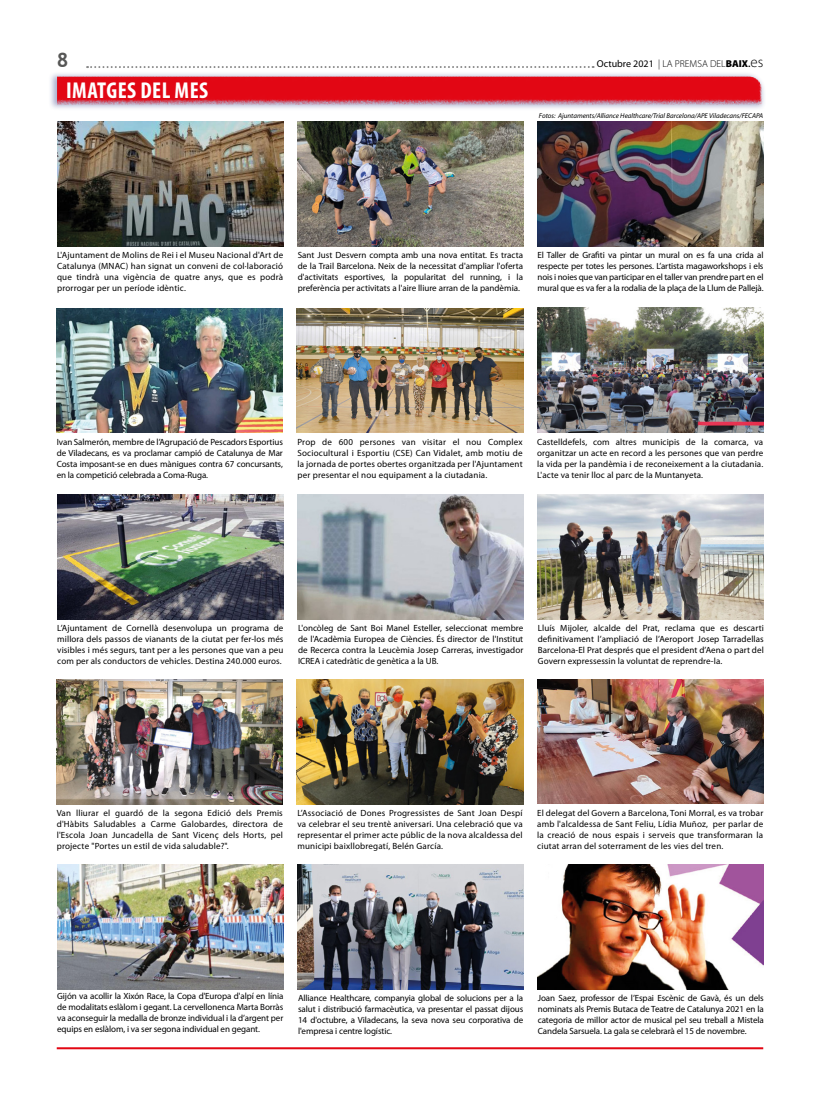
<style>
.page{position:relative;width:820px;height:1106px;background:#fff}
.page>*{position:absolute;margin:0;border:0;box-sizing:border-box;transform-origin:0 0}
.t1{font:700 condensed 23px "Myriad Pro";letter-spacing:.02em;color:#fff}
.t2{font:700 20px "Trebuchet MS";color:#575756}
.t3{font:300 10px "Myriad Pro";color:#000}
.t4{font:9px/11px "Myriad Pro";letter-spacing:.005em;color:#000;text-align:justify}
.t5{font:italic 7px "Myriad Pro";color:#000}
.s1{font-weight:400}
.s2{font-weight:900}
.s3{font-weight:600}
.s4{font-size:15px}
</style>
<div class="page">
<svg style="left:87px;top:66px;width:506px;height:2px"></svg>
<div style="left:48px;top:71px;width:718px;height:40px;background:#283583;opacity:.4"></div>
<svg style="left:57px;top:77px;width:706px;height:28px;background:#dd1d2b"></svg>
<img style="left:57px;top:121px;width:226px;height:125px">
<img style="left:297px;top:121px;width:226px;height:125px">
<img style="left:537px;top:121px;width:226px;height:125px">
<hr style="left:57px;top:1047px;width:706px;height:2px;background:#e30613">
<img style="left:57px;top:308px;width:226px;height:125px">
<img style="left:297px;top:308px;width:226px;height:125px">
<img style="left:537px;top:308px;width:226px;height:124px">
<img style="left:57px;top:495px;width:226px;height:124px">
<img style="left:297px;top:495px;width:226px;height:124px">
<img style="left:537px;top:494px;width:226px;height:125px">
<img style="left:57px;top:679px;width:226px;height:125px">
<img style="left:297px;top:679px;width:226px;height:125px">
<img style="left:537px;top:679px;width:226px;height:125px">
<img style="left:57px;top:864px;width:226px;height:125px">
<img style="left:297px;top:864px;width:226px;height:125px">
<img style="left:537px;top:864px;width:226px;height:125px">
<h2 class="t2" style="left:57px;top:47px;width:13px">8</h2>
<p class="t3" style="left:596px;top:58px;width:168px"><span class="s1">Octubre 2021</span> | LA PREMSA DEL<span class="s2">BAIX</span><span class="s3">.</span><span class="s4">es</span></p>
<h1 class="t1" style="left:66px;top:77px;width:144px">IMATGES DEL MES</h1>
<p class="t5" style="left:538px;top:111px;width:226px">Fotos: Ajuntaments/Alliance Healthcare/Trial Barcelona/APE Viladecans/FECAPA</p>
<p class="t4" style="left:57px;top:249px;width:227px">L'Ajuntament de Molins de Rei i el Museu Nacional d'Art de Catalunya (MNAC) han signat un conveni de col·laboració que tindrà una vigència de quatre anys, que es podrà prorrogar per un període idèntic.</p>
<p class="t4" style="left:298px;top:249px;width:227px">Sant Just Desvern compta amb una nova entitat. Es tracta de la Trail Barcelona. Neix de la necessitat d'ampliar l'oferta d'activitats esportives, la popularitat del running, i la preferència per activitats a l'aire lliure arran de la pandèmia.</p>
<p class="t4" style="left:537px;top:249px;width:227px">El Taller de Grafiti va pintar un mural on es fa una crida al respecte per totes les persones. L’artista magaworkshops i els nois i noies que van participar en el taller van prendre part en el mural que es va fer a la rodalia de la plaça de la Llum de Pallejà.</p>
<p class="t4" style="left:57px;top:436px;width:227px">Ivan Salmerón, membre de l’Agrupació de Pescadors Esportius de Viladecans, es va proclamar campió de Catalunya de Mar Costa imposant-se en dues mànigues contra 67 concursants, en la competició celebrada a Coma-Ruga.</p>
<p class="t4" style="left:297px;top:436px;width:227px">Prop de 600 persones van visitar el nou Complex Sociocultural i Esportiu (CSE) Can Vidalet, amb motiu de la jornada de portes obertes organitzada per l'Ajuntament per presentar el nou equipament a la ciutadania.</p>
<p class="t4" style="left:537px;top:436px;width:227px">Castelldefels, com altres municipis de la comarca, va organitzar un acte en record a les persones que van perdre la vida per la pandèmia i de reconeixement a la ciutadania.<br>L'acte va tenir lloc al parc de la Muntanyeta.</p>
<p class="t4" style="left:57px;top:622px;width:227px">L’Ajuntament de Cornellà desenvolupa un programa de millora dels passos de vianants de la ciutat per fer-los més visibles i més segurs, tant per a les persones que van a peu com per als conductors de vehicles. Destina 240.000 euros.</p>
<p class="t4" style="left:298px;top:622px;width:226px">L'oncòleg de Sant Boi Manel Esteller, seleccionat membre de l'Acadèmia Europea de Ciències. És director de l'Institut de Recerca contra la Leucèmia Josep Carreras, investigador ICREA i catedràtic de genètica a la UB.</p>
<p class="t4" style="left:537px;top:622px;width:227px">Lluís Mijoler, alcalde del Prat, reclama que es descarti definitivament l’ampliació de l’Aeroport Josep Tarradellas Barcelona-El Prat després que el president d’Aena o part del Govern expressessin la voluntat de reprendre-la.</p>
<p class="t4" style="left:57px;top:807px;width:227px">Van lliurar el guardó de la segona Edició dels Premis d'Hàbits Saludables a Carme Galobardes, directora de l'Escola Joan Juncadella de Sant Vicenç dels Horts, pel projecte "Portes un estil de vida saludable?".</p>
<p class="t4" style="left:297px;top:807px;width:227px">L’Associació de Dones Progressistes de Sant Joan Despí va celebrar el seu trentè aniversari. Una celebració que va representar el primer acte públic de la nova alcaldessa del municipi baixllobregatí, Belén García.</p>
<p class="t4" style="left:537px;top:807px;width:227px">El delegat del Govern a Barcelona, Toni Morral, es va trobar amb l'alcaldessa de Sant Feliu, Lídia Muñoz, per parlar de la creació de nous espais i serveis que transformaran la ciutat arran del soterrament de les vies del tren.</p>
<p class="t4" style="left:57px;top:990px;width:227px">Gijón va acollir la Xixón Race, la Copa d'Europa d'alpí en línia de modalitats eslàlom i gegant. La cervellonenca Marta Borràs va aconseguir la medalla de bronze individual i la d’argent per equips en eslàlom, i va ser segona individual en gegant.</p>
<p class="t4" style="left:298px;top:992px;width:227px">Alliance Healthcare, companyia global de solucions per a la salut i distribució farmacèutica, va presentar el passat dijous 14 d'octubre, a Viladecans, la seva nova seu corporativa de l'empresa i centre logístic.</p>
<p class="t4" style="left:537px;top:992px;width:227px">Joan Saez, professor de l’Espai Escènic de Gavà, és un dels nominats als Premis Butaca de Teatre de Catalunya 2021 en la categoria de millor actor de musical pel seu treball a Mistela Candela Sarsuela. La gala se celebrarà el 15 de novembre.</p>
</div>
